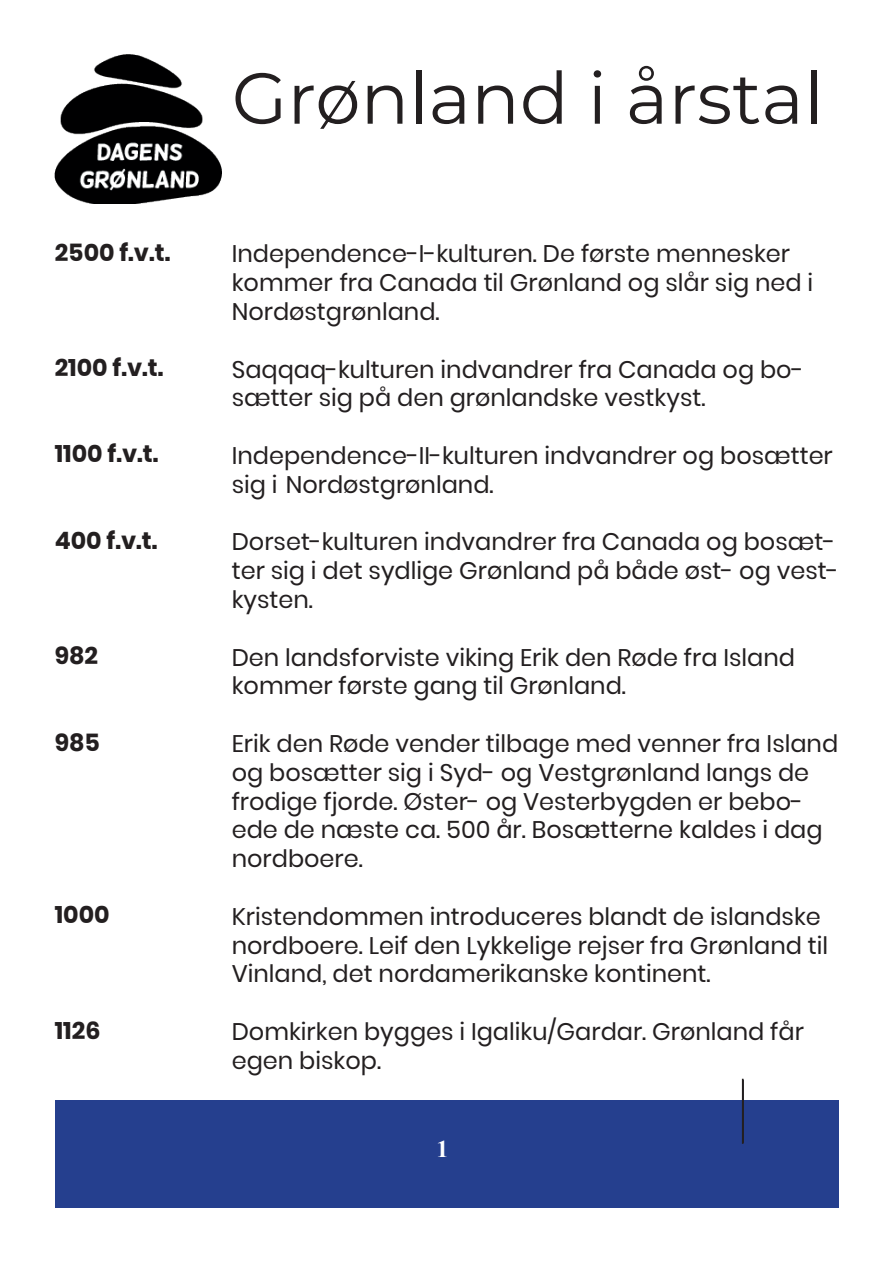
<style>
.page{position:relative;width:893px;height:1263px;background:#fff}
.page>*{position:absolute;margin:0;border:0;box-sizing:border-box;transform-origin:0 0}
.t1{font:72px "Montserrat";color:#231f20}
.t2{font:24px/28.8px "Poppins";color:#231f20}
.t3{font:700 24px "Poppins";color:#231f20}
.t4{font:700 24px "Times New Roman";color:#fff}
</style>
<div class="page">
<div style="left:55px;top:1100px;width:783px;height:108px;background:#253f8e"></div>
<div style="left:742px;top:1079px;width:1px;height:65px;border:2px solid #231f20"></div>
<img style="left:55px;top:54px;width:166px;height:150px">
<p class="t3" style="left:55px;top:238px;width:117px">2500 f.v.t.</p>
<p class="t3" style="left:55px;top:354px;width:110px">2100 f.v.t.</p>
<p class="t3" style="left:55px;top:440px;width:105px">1100 f.v.t.</p>
<p class="t3" style="left:55px;top:526px;width:104px">400 f.v.t.</p>
<p class="t3" style="left:55px;top:642px;width:45px">982</p>
<p class="t3" style="left:55px;top:728px;width:47px">985</p>
<p class="t3" style="left:55px;top:901px;width:56px">1000</p>
<p class="t3" style="left:55px;top:1016px;width:47px">1126</p>
<h1 class="t1" style="left:232px;top:49px;width:593px">Grønland i årstal</h1>
<p class="t2" style="left:232px;top:240px;width:583px">Independence-I-kulturen. De første mennesker kommer fra Canada til Grønland og slår sig ned i<br>Nordøstgrønland.</p>
<p class="t2" style="left:232px;top:355px;width:574px">Saqqaq-kulturen indvandrer fra Canada og bo&shy;sætter sig på den grønlandske vestkyst.</p>
<p class="t2" style="left:232px;top:441px;width:603px">Independence-II-kulturen indvandrer og bosætter sig i Nordøstgrønland.</p>
<p class="t2" style="left:232px;top:528px;width:609px">Dorset-kulturen indvandrer fra Canada og bosæt&shy;ter sig i det sydlige Grønland på både øst- og vest&shy;kysten.</p>
<p class="t2" style="left:232px;top:643px;width:565px">Den landsforviste viking Erik den Røde fra Island kommer første gang til Grønland.</p>
<p class="t2" style="left:232px;top:729px;width:608px">Erik den Røde vender tilbage med venner fra Island og bosætter sig i Syd- og Vestgrønland langs de frodige fjorde. Øster- og Vesterbygden er bebo&shy;ede de næste ca. 500 år. Bosætterne kaldes i dag nordboere.</p>
<p class="t2" style="left:232px;top:902px;width:598px">Kristendommen introduceres blandt de islandske nordboere. Leif den Lykkelige rejser fra Grønland til<br>Vinland, det nordamerikanske kontinent.</p>
<p class="t2" style="left:232px;top:1017px;width:574px">Domkirken bygges i Igaliku/Gardar. Grønland får egen biskop.</p>
<p class="t4" style="left:436px;top:1131px;width:13px">1</p>
</div>
